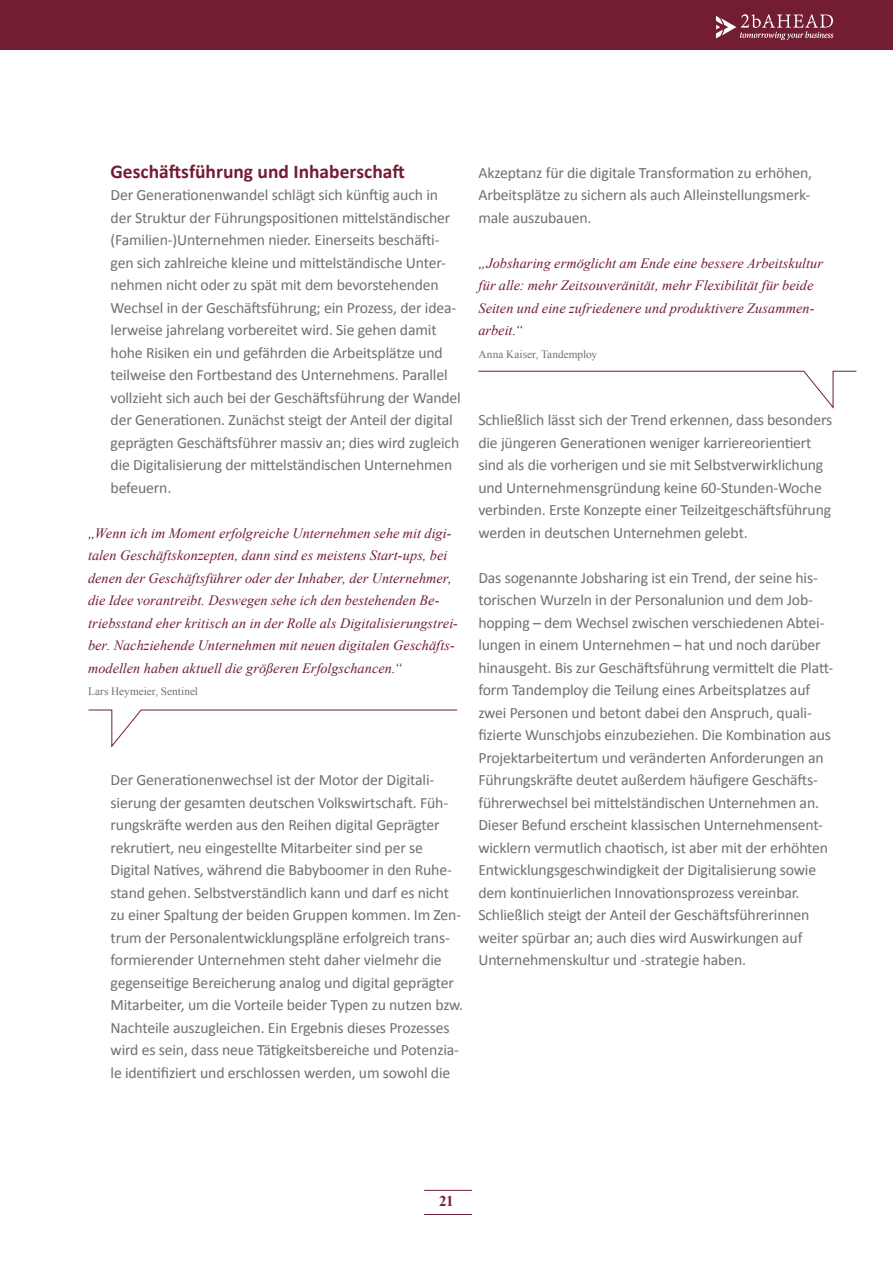
<style>
.page{position:relative;width:893px;height:1263px;background:#fff}
.page>*{position:absolute;margin:0;border:0;box-sizing:border-box;transform-origin:0 0}
.t1{font:700 19.5px "Calibri";color:#731d32}
.t2{font:15.75px/22.5px "Calibri";letter-spacing:-.01em;color:#706f6f}
.t3{font:700 15px "Times New Roman";color:#731d32}
.t4{font:italic 14.25px/22.5px "Times New Roman";letter-spacing:.005em;color:#731d32}
.t5{font:11.25px "Times New Roman";letter-spacing:.005em;color:#706f6f}
</style>
<div class="page">
<svg style="left:478px;top:370px;width:379px;height:39px"></svg>
<svg style="left:88px;top:709px;width:370px;height:39px"></svg>
<div style="left:0;top:0;width:893px;height:50px;background:#731d32"></div>
<hr style="left:424px;top:1190px;width:48px;height:1px;background:#731d32">
<hr style="left:424px;top:1214px;width:48px;height:1px;background:#731d32">
<svg style="left:716px;top:14px;width:117px;height:26px"></svg>
<p class="t1" style="left:111px;top:159px;width:296px">Geschäftsführung und Inhaberschaft</p>
<p class="t2" style="left:111px;top:184px;width:352px">Der Generationenwandel schlägt sich künftig auch in der Struktur der Führungspositionen mittelständischer (Familien-)Unternehmen nieder. Einerseits beschäfti&shy;gen sich zahlreiche kleine und mittelständische Unter&shy;nehmen nicht oder zu spät mit dem bevorstehenden Wechsel in der Geschäftsführung; ein Prozess, der idea&shy;lerweise jahrelang vorbereitet wird. Sie gehen damit hohe Risiken ein und gefährden die Arbeitsplätze und teilweise den Fortbestand des Unternehmens. Parallel vollzieht sich auch bei der Geschäftsführung der Wandel der Generationen. Zunächst steigt der Anteil der digital geprägten Geschäftsführer massiv an; dies wird zugleich die Digitalisierung der mittelständischen Unternehmen befeuern.</p>
<p class="t4" style="left:88px;top:521px;width:372px">„Wenn ich im Moment erfolgreiche Unternehmen sehe mit digi&shy;talen Geschäftskonzepten, dann sind es meistens Start-ups, bei denen der Geschäftsführer oder der Inhaber, der Unternehmer, die Idee vorantreibt. Deswegen sehe ich den bestehenden Be&shy;triebsstand eher kritisch an in der Rolle als Digitalisierungstrei&shy;ber. Nachziehende Unternehmen mit neuen digitalen Geschäfts&shy;modellen haben aktuell die größeren Erfolgschancen.“</p>
<p class="t5" style="left:88px;top:684px;width:112px">Lars Heymeier, Sentinel</p>
<p class="t2" style="left:111px;top:769px;width:354px">Der Generationenwechsel ist der Motor der Digitali&shy;sierung der gesamten deutschen Volkswirtschaft. Füh&shy;rungskräfte werden aus den Reihen digital Geprägter rekrutiert, neu eingestellte Mitarbeiter sind per se Digital Natives, während die Babyboomer in den Ruhe&shy;stand gehen. Selbstverständlich kann und darf es nicht zu einer Spaltung der beiden Gruppen kommen. Im Zen&shy;trum der Personalentwicklungspläne erfolgreich trans&shy;formierender Unternehmen steht daher vielmehr die gegenseitige Bereicherung analog und digital geprägter Mitarbeiter, um die Vorteile beider Typen zu nutzen bzw.<br>Nachteile auszugleichen. Ein Ergebnis dieses Prozesses wird es sein, dass neue Tätigkeitsbereiche und Potenzia&shy;le identifiziert und erschlossen werden, um sowohl die</p>
<p class="t2" style="left:478px;top:161px;width:335px">Akzeptanz für die digitale Transformation zu erhöhen,<br>Arbeitsplätze zu sichern als auch Alleinstellungsmerk&shy;male auszubauen.</p>
<p class="t4" style="left:478px;top:251px;width:346px">„Jobsharing ermöglicht am Ende eine bessere Arbeitskultur für alle: mehr Zeitsouveränität, mehr Flexibilität für beide Seiten und eine zufriedenere und produktivere Zusammen&shy;arbeit.“</p>
<p class="t5" style="left:478px;top:346px;width:120px">Anna Kaiser, Tandemploy</p>
<p class="t2" style="left:478px;top:409px;width:355px">Schließlich lässt sich der Trend erkennen, dass besonders die jüngeren Generationen weniger karriereorientiert sind als die vorherigen und sie mit Selbstverwirklichung und Unternehmensgründung keine 60-Stunden-Woche verbinden. Erste Konzepte einer Teilzeitgeschäftsführung werden in deutschen Unternehmen gelebt.</p>
<p class="t2" style="left:478px;top:566px;width:356px">Das sogenannte Jobsharing ist ein Trend, der seine his&shy;torischen Wurzeln in der Personalunion und dem Job&shy;hopping – dem Wechsel zwischen verschiedenen Abtei&shy;lungen in einem Unternehmen – hat und noch darüber hinausgeht. Bis zur Geschäftsführung vermittelt die Platt&shy;form Tandemploy die Teilung eines Arbeitsplatzes auf zwei Personen und betont dabei den Anspruch, quali&shy;fizierte Wunschjobs einzubeziehen. Die Kombination aus Projektarbeitertum und veränderten Anforderungen an Führungskräfte deutet außerdem häufigere Geschäfts&shy;führerwechsel bei mittelständischen Unternehmen an.<br>Dieser Befund erscheint klassischen Unternehmensent&shy;wicklern vermutlich chaotisch, ist aber mit der erhöhten Entwicklungsgeschwindigkeit der Digitalisierung sowie dem kontinuierlichen Innovationsprozess vereinbar.<br>Schließlich steigt der Anteil der Geschäftsführerinnen weiter spürbar an; auch dies wird Auswirkungen auf Unternehmenskultur und -strategie haben.</p>
<p class="t3" style="left:439px;top:1190px;width:16px">21</p>
</div>
